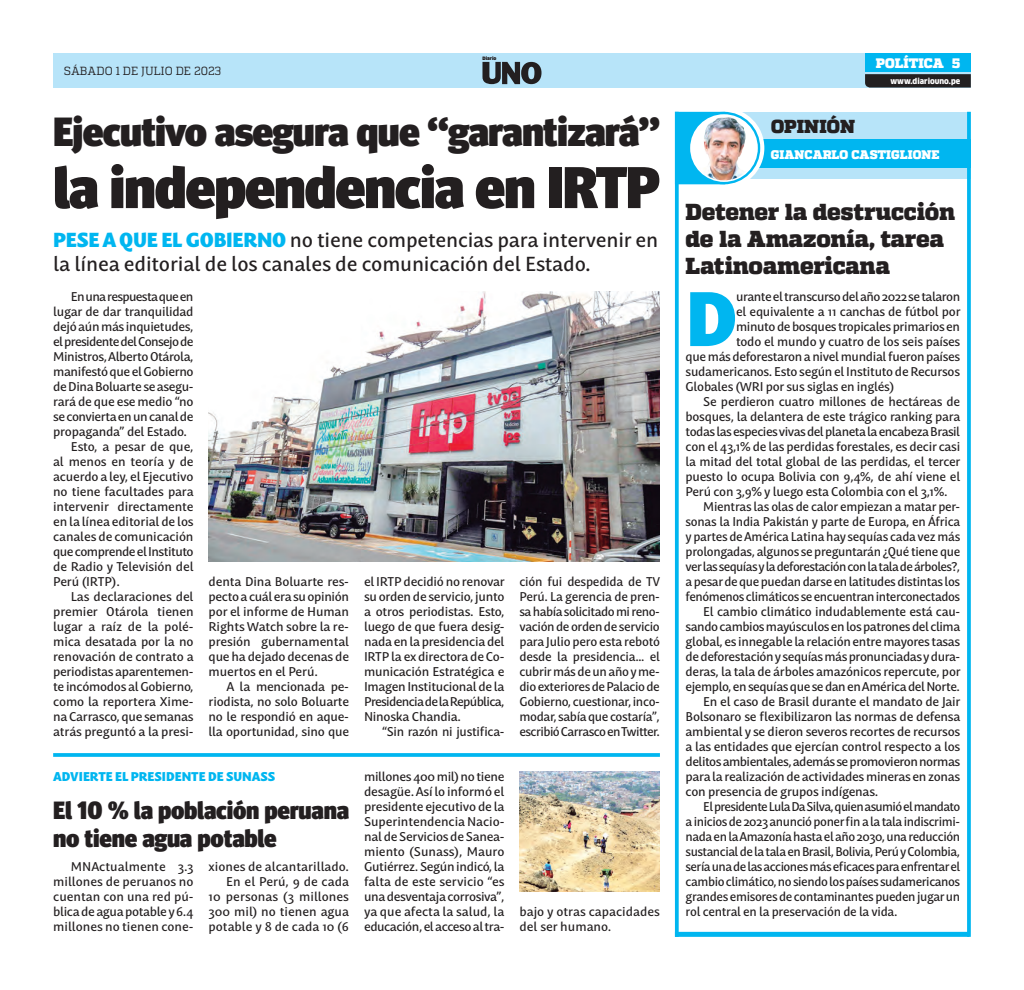
<style>
.page{position:relative;width:1024px;height:990px;background:#fff}
.page>*{position:absolute;margin:0;border:0;box-sizing:border-box;transform-origin:0 0}
.TEXTO_NOTA{font:900 75.88px "Mastro Sans";color:#00b6f0}
.TITULAR{font:900 58.75px "Meta Head OT";letter-spacing:-.02em;color:#231f20}
.TITULAR-2{font:900 40.75px "Meta Head OT";letter-spacing:-.02em;color:#231f20}
.TITULAR_SECUNDARIO_G{font:900 25px/27.5px "Meta Head OT";letter-spacing:-.01em;color:#231f20}
.t1{font:900 23.12px/26.9px "Quadon";letter-spacing:-.015em;color:#231f20}
.t2{font:500 20px/24px "Mastro Sans";letter-spacing:-.01em;color:#231f20}
.t3{font:900 18.88px "Quadon";letter-spacing:.005em;color:#231f20}
.t4{font:900 13.75px "Quadon";letter-spacing:.01em;color:#fff}
.TEXTO_NOTA-2{font:500 12.5px/15px "Mastro Sans";letter-spacing:-.02em;color:#231f20;text-align:justify}
.TEXTO_NOTA-3{font:500 12.5px/15px "Mastro Sans";color:#231f20}
.TEXTO_NOTA-4{font:500 12.5px "Mastro Sans";letter-spacing:-.04em;color:#231f20}
.VOLADA_SECUNDARIA{font:900 12.5px "Mastro Sans";color:#00b6f0}
.t5{font:900 12.5px "Quadon";letter-spacing:.005em;color:#fff}
.t6{font:11.75px "Quadon";color:#231f20;scale:.95 1}
.t7{font:900 7.88px "Clan Pro";color:#fff;scale:.95 1}
.t8{font:900 4.62px "Clan Pro";letter-spacing:-.01em;color:#231f20}
.s1{font-weight:900;color:#00b6f0}
</style>
<div class="page">
<div style="left:675px;top:112px;width:296px;height:27px;background:#b7e4f9"></div>
<div style="left:723px;top:168px;width:248px;height:11px;background:#b7e4f9"></div>
<div style="left:723px;top:139px;width:248px;height:29px;background:#00b6f0"></div>
<svg style="left:683px;top:108px;width:81px;height:80px"></svg>
<svg style="left:678px;top:112px;width:47px;height:72px"></svg>
<div style="left:688px;top:112px;width:72px;height:72px;border:2px solid #00b6f0;border-radius:50%"></div>
<div style="left:675px;top:932px;width:294px;height:5px;background:#00b6f0"></div>
<hr style="left:675px;top:112px;width:3px;height:825px;background:#00b6f0">
<svg style="left:967px;top:112px;width:4px;height:825px;background:#0ebaf0"></svg>
<div style="left:53px;top:53px;width:918px;height:35px;background:#b7e4f9"></div>
<div style="left:865px;top:53px;width:106px;height:19px;background:#00b6f0"></div>
<svg style="left:865px;top:74px;width:106px;height:14px"></svg>
<svg style="left:482px;top:62px;width:59px;height:22px"></svg>
<img style="left:209px;top:292px;width:451px;height:270px">
<img style="left:519px;top:772px;width:141px;height:120px">
<svg style="left:53px;top:753px;width:607px;height:4px;background:#0fbaf0"></svg>
<img style="left:691px;top:116px;width:64px;height:64px">
<p class="t6" style="left:64px;top:64px;width:167px">SÁBADO 1 DE JULIO DE 2023</p>
<p class="t8" style="left:482px;top:56px;width:15px">Diario</p>
<p class="TITULAR-2" style="left:53px;top:107px;width:608px">Ejecutivo asegura que “garantizará”</p>
<p class="TITULAR" style="left:53px;top:153px;width:608px">la independencia en IRTP</p>
<p class="t2" style="left:53px;top:226px;width:606px"><span class="s1">PESE A QUE EL GOBIERNO</span> no tiene competencias para intervenir en la línea editorial de los canales de comunicación del Estado.</p>
<p class="TEXTO_NOTA-2" style="left:53px;top:288px;width:142px;text-indent:18px">En una respuesta que en lugar de dar tranquilidad dejó aún más inquietudes, el presidente del Consejo de Ministros, Alberto Otárola, manifestó que el Gobierno de Dina Boluarte se asegu&shy;rará de que ese medio “no se convierta en un canal de propaganda” del Estado.</p>
<p class="TEXTO_NOTA-2" style="left:53px;top:438px;width:142px;text-indent:18px">Esto, a pesar de que, al menos en teoría y de acuerdo a ley, el Ejecutivo no tiene facultades para intervenir directamente en la línea editorial de los canales de comunicación que comprende el Instituto de Radio y Televisión del Perú (IRTP).</p>
<p class="TEXTO_NOTA-2" style="left:53px;top:588px;width:142px;text-indent:18px">Las declaraciones del premier Otárola tienen lugar a raíz de la polé&shy;mica desatada por la no renovación de contrato a periodistas aparentemen&shy;te incómodos al Gobierno, como la reportera Xime&shy;na Carrasco, que semanas atrás preguntó a la presi-</p>
<p class="TEXTO_NOTA-2" style="left:209px;top:573px;width:142px">denta Dina Boluarte res&shy;pecto a cuál era su opinión por el informe de Human Rights Watch sobre la re&shy;presión gubernamental que ha dejado decenas de muertos en el Perú.</p>
<p class="TEXTO_NOTA-2" style="left:209px;top:678px;width:142px;text-indent:18px">A la mencionada pe&shy;riodista, no solo Boluarte no le respondió en aque&shy;lla oportunidad, sino que</p>
<p class="VOLADA_SECUNDARIA" style="left:53px;top:766px;width:224px">ADVIERTE EL PRESIDENTE DE SUNASS</p>
<p class="TITULAR_SECUNDARIO_G" style="left:53px;top:796px;width:297px">El 10 % la población peruana no tiene agua potable</p>
<p class="TEXTO_NOTA-2" style="left:53px;top:858px;width:142px;text-indent:18px">MNActualmente 3.3 millones de peruanos no cuentan con una red pú&shy;blica de agua potable y 6.4 millones no tienen cone-</p>
<p class="TEXTO_NOTA-3" style="left:209px;top:858px;width:142px">xiones de alcantarillado.</p>
<p class="TEXTO_NOTA-2" style="left:209px;top:873px;width:142px;text-indent:18px">En el Perú, 9 de cada 10 personas (3 millones 300 mil) no tienen agua potable y 8 de cada 10 (6</p>
<p class="TEXTO_NOTA-2" style="left:364px;top:573px;width:142px">el IRTP decidió no renovar su orden de servicio, junto a otros periodistas. Esto, luego de que fuera desig&shy;nada en la presidencia del IRTP la ex directora de Co&shy;municación Estratégica e Imagen Institucional de la Presidencia de la República, Ninoska Chandia.</p>
<p class="TEXTO_NOTA-2" style="left:382px;top:723px;width:124px">“Sin razón ni justifica-</p>
<p class="TEXTO_NOTA-2" style="left:364px;top:768px;width:142px">millones 400 mil) no tiene desagüe. Así lo informó el presidente ejecutivo de la Superintendencia Nacio&shy;nal de Servicios de Sanea&shy;miento (Sunass), Mauro Gutiérrez. Según indicó, la falta de este servicio “es una desventaja corrosiva”, ya que afecta la salud, la educación, el acceso al tra-</p>
<p class="TEXTO_NOTA-2" style="left:519px;top:573px;width:142px">ción fui despedida de TV Perú. La gerencia de pren&shy;sa había solicitado mi reno&shy;vación de orden de servicio para Julio pero esta rebotó desde la presidencia… el cubrir más de un año y me&shy;dio exteriores de Palacio de Gobierno, cuestionar, inco&shy;modar, sabía que costaría”, escribió Carrasco en Twitter.</p>
<p class="TEXTO_NOTA-3" style="left:519px;top:903px;width:142px">bajo y otras capacidades del ser humano.</p>
<p class="t4" style="left:875px;top:55px;width:70px">POLÍTICA</p>
<p class="t4" style="left:952px;top:55px;width:10px">5</p>
<p class="t7" style="left:890px;top:76px;width:75px">www.diariouno.pe</p>
<p class="t3" style="left:771px;top:115px;width:86px">OPINIÓN</p>
<p class="t5" style="left:771px;top:147px;width:170px">GIANCARLO CASTIGLIONE</p>
<p class="t1" style="left:685px;top:199px;width:271px">Detener la destrucción de la Amazonía, tarea<br>Latinoamericana</p>
<p class="TEXTO_NOTA" style="left:685px;top:256px;width:54px">D</p>
<p class="TEXTO_NOTA-4" style="left:736px;top:287px;width:226px">urante el transcurso del año 2022 se talaron</p>
<p class="TEXTO_NOTA-2" style="left:736px;top:303px;width:226px">el equivalente a 11 canchas de fútbol por</p>
<p class="TEXTO_NOTA-2" style="left:736px;top:318px;width:225px">minuto de bosques tropicales primarios en</p>
<p class="TEXTO_NOTA-2" style="left:736px;top:333px;width:226px">todo el mundo y cuatro de los seis países</p>
<p class="TEXTO_NOTA-2" style="left:685px;top:348px;width:276px">que más deforestaron a nivel mundial fueron países</p>
<p class="TEXTO_NOTA-2" style="left:685px;top:363px;width:276px">sudamericanos. Esto según el Instituto de Recursos</p>
<p class="TEXTO_NOTA-2" style="left:685px;top:378px;width:210px">Globales (WRI por sus siglas en inglés)</p>
<p class="TEXTO_NOTA-2" style="left:685px;top:393px;width:277px;text-indent:18px">Se perdieron cuatro millones de hectáreas de bosques, la delantera de este trágico ranking para todas las especies vivas del planeta la encabeza Brasil con el 43,1% de las perdidas forestales, es decir casi la mitad del total global de las perdidas, el tercer puesto lo ocupa Bolivia con 9,4%, de ahí viene el Perú con 3,9% y luego esta Colombia con el 3,1%.</p>
<p class="TEXTO_NOTA-2" style="left:685px;top:498px;width:276px;text-indent:18px">Mientras las olas de calor empiezan a matar per&shy;sonas la India Pakistán y parte de Europa, en África y partes de América Latina hay sequías cada vez más prolongadas, algunos se preguntarán ¿Qué tiene que ver las sequías y la deforestación con la tala de árboles?, a pesar de que puedan darse en latitudes distintas los fenómenos climáticos se encuentran interconectados</p>
<p class="TEXTO_NOTA-2" style="left:685px;top:603px;width:277px;text-indent:18px">El cambio climático indudablemente está cau&shy;sando cambios mayúsculos en los patrones del clima global, es innegable la relación entre mayores tasas de deforestación y sequías más pronunciadas y dura&shy;deras, la tala de árboles amazónicos repercute, por ejemplo, en sequías que se dan en América del Norte.</p>
<p class="TEXTO_NOTA-2" style="left:685px;top:693px;width:277px;text-indent:18px">En el caso de Brasil durante el mandato de Jair Bolsonaro se flexibilizaron las normas de defensa ambiental y se dieron severos recortes de recursos a las entidades que ejercían control respecto a los delitos ambientales, además se promovieron normas para la realización de actividades mineras en zonas con presencia de grupos indígenas.</p>
<p class="TEXTO_NOTA-2" style="left:685px;top:798px;width:276px;text-indent:18px">El presidente Lula Da Silva, quien asumió el mandato a inicios de 2023 anunció poner fin a la tala indiscrimi&shy;nada en la Amazonía hasta el año 2030, una reducción sustancial de la tala en Brasil, Bolivia, Perú y Colombia, sería una de las acciones más eficaces para enfrentar el cambio climático, no siendo los países sudamericanos grandes emisores de contaminantes pueden jugar un rol central en la preservación de la vida.</p>
</div>
